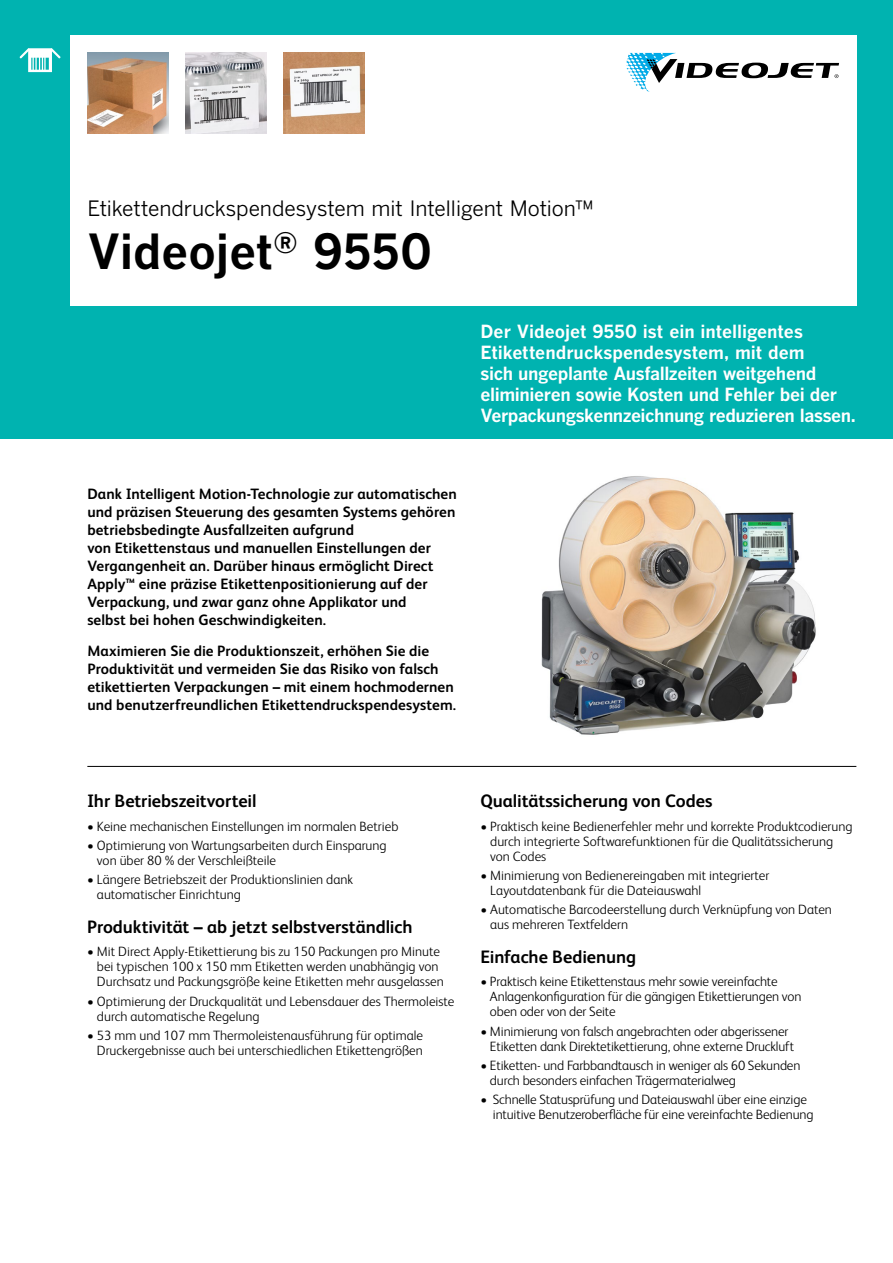
<style>
.page{position:relative;width:893px;height:1263px;background:#fff}
.page>*{position:absolute;margin:0;border:0;box-sizing:border-box;transform-origin:0 0}
.t1{font:700 48px "Benton Gothic";color:#000}
.t2{font:21px "Benton Gothic";letter-spacing:-.01em;color:#000}
.t3{font:700 18px/21px "Benton Gothic";letter-spacing:-.02em;color:#fff}
.t4{font:700 18px "FS Albert Pro";letter-spacing:-.005em;color:#000}
.t5{font:700 15px/18px "FS Albert Pro";letter-spacing:.005em;color:#000}
.t6{font:300 13.5px/15px "FS Albert Pro";color:#000}
</style>
<div class="page">
<div style="left:0;top:0;width:893px;height:439px;background:#00b3b0"></div>
<div style="left:70px;top:36px;width:786px;height:270px;background:#fff"></div>
<svg style="left:626px;top:53px;width:213px;height:39px"></svg>
<hr style="left:87px;top:766px;width:769px;height:1px;background:#000">
<svg style="left:20px;top:48px;width:41px;height:24px"></svg>
<img style="left:185px;top:53px;width:81px;height:81px">
<img style="left:284px;top:53px;width:81px;height:81px">
<img style="left:87px;top:53px;width:81px;height:81px">
<img style="left:541px;top:476px;width:275px;height:259px">
<h2 class="t2" style="left:87px;top:197px;width:507px">Etikettendruckspendesystem mit Intelligent Motion™</h2>
<h1 class="t1" style="left:87px;top:224px;width:346px">Videojet<sup>®</sup> 9550</h1>
<h3 class="t3" style="left:480px;top:321px;width:377px">Der Videojet 9550 ist ein intelligentes Etikettendruckspendesystem, mit dem<br>sich ungeplante Ausfallzeiten weitgehend eliminieren sowie Kosten und Fehler bei der Verpackungskennzeichnung reduzieren lassen.</h3>
<p class="t5" style="left:87px;top:484px;width:371px">Dank Intelligent Motion-Technologie zur automatischen und präzisen Steuerung des gesamten Systems gehören betriebsbedingte Ausfallzeiten aufgrund<br>von Etikettenstaus und manuellen Einstellungen der Vergangenheit an. Darüber hinaus ermöglicht Direct Apply™ eine präzise Etikettenpositionierung auf der Verpackung, und zwar ganz ohne Applikator und<br>selbst bei hohen Geschwindigkeiten.</p>
<p class="t5" style="left:87px;top:641px;width:370px">Maximieren Sie die Produktionszeit, erhöhen Sie die Produktivität und vermeiden Sie das Risiko von falsch etikettierten Verpackungen – mit einem hochmodernen und benutzerfreundlichen Etikettendruckspendesystem.</p>
<h3 class="t4" style="left:87px;top:788px;width:171px">Ihr Betriebszeitvorteil</h3>
<p class="t6" style="left:87px;top:818px;width:313px">• Keine mechanischen Einstellungen im normalen Betrieb</p>
<p class="t6" style="left:97px;top:837px;width:291px;text-indent:-10px">• Optimierung von Wartungsarbeiten durch Einsparung von über 80 % der Verschleißteile</p>
<p class="t6" style="left:97px;top:871px;width:258px;text-indent:-10px">• Längere Betriebszeit der Produktionslinien dank automatischer Einrichtung</p>
<h3 class="t4" style="left:87px;top:914px;width:327px">Produktivität – ab jetzt selbstverständlich</h3>
<p class="t6" style="left:97px;top:943px;width:348px;text-indent:-10px">• Mit Direct Apply-Etikettierung bis zu 150 Packungen pro Minute bei typischen 100 x 150 mm Etiketten werden unabhängig von<br>Durchsatz und Packungsgröße keine Etiketten mehr ausgelassen</p>
<p class="t6" style="left:97px;top:993px;width:359px;text-indent:-10px">• Optimierung der Druckqualität und Lebensdauer des Thermoleiste durch automatische Regelung</p>
<p class="t6" style="left:87px;top:1027px;width:337px;text-align:right">• 53 mm und 107 mm Thermoleistenausführung für optimale<br>Druckergebnisse auch bei unterschiedlichen Etikettengrößen</p>
<h3 class="t4" style="left:480px;top:788px;width:234px">Qualitätssicherung von Codes</h3>
<p class="t6" style="left:490px;top:818px;width:364px;text-indent:-10px">• Praktisch keine Bedienerfehler mehr und korrekte Produktcodierung durch integrierte Softwarefunktionen für die Qualitätssicherung von Codes</p>
<p class="t6" style="left:490px;top:867px;width:281px;text-indent:-10px">• Minimierung von Bedienereingaben mit integrierter<br>Layoutdatenbank für die Dateiauswahl</p>
<p class="t6" style="left:490px;top:901px;width:343px;text-indent:-10px">• Automatische Barcodeerstellung durch Verknüpfung von Daten aus mehreren Textfeldern</p>
<h3 class="t4" style="left:480px;top:944px;width:157px">Einfache Bedienung</h3>
<p class="t6" style="left:490px;top:973px;width:313px;text-indent:-10px">• Praktisch keine Etikettenstaus mehr sowie vereinfachte<br>Anlagenkonfiguration für die gängigen Etikettierungen von oben oder von der Seite</p>
<p class="t6" style="left:490px;top:1023px;width:306px;text-indent:-10px">• Minimierung von falsch angebrachten oder abgerissener<br>Etiketten dank Direktetikettierung, ohne externe Druckluft</p>
<p class="t6" style="left:490px;top:1057px;width:312px;text-indent:-10px">• Etiketten- und Farbbandtausch in weniger als 60 Sekunden durch besonders einfachen Trägermaterialweg</p>
<p class="t6" style="left:493px;top:1091px;width:322px;text-indent:-12px">• Schnelle Statusprüfung und Dateiauswahl über eine einzige intuitive Benutzeroberfläche für eine vereinfachte Bedienung</p>
</div>
